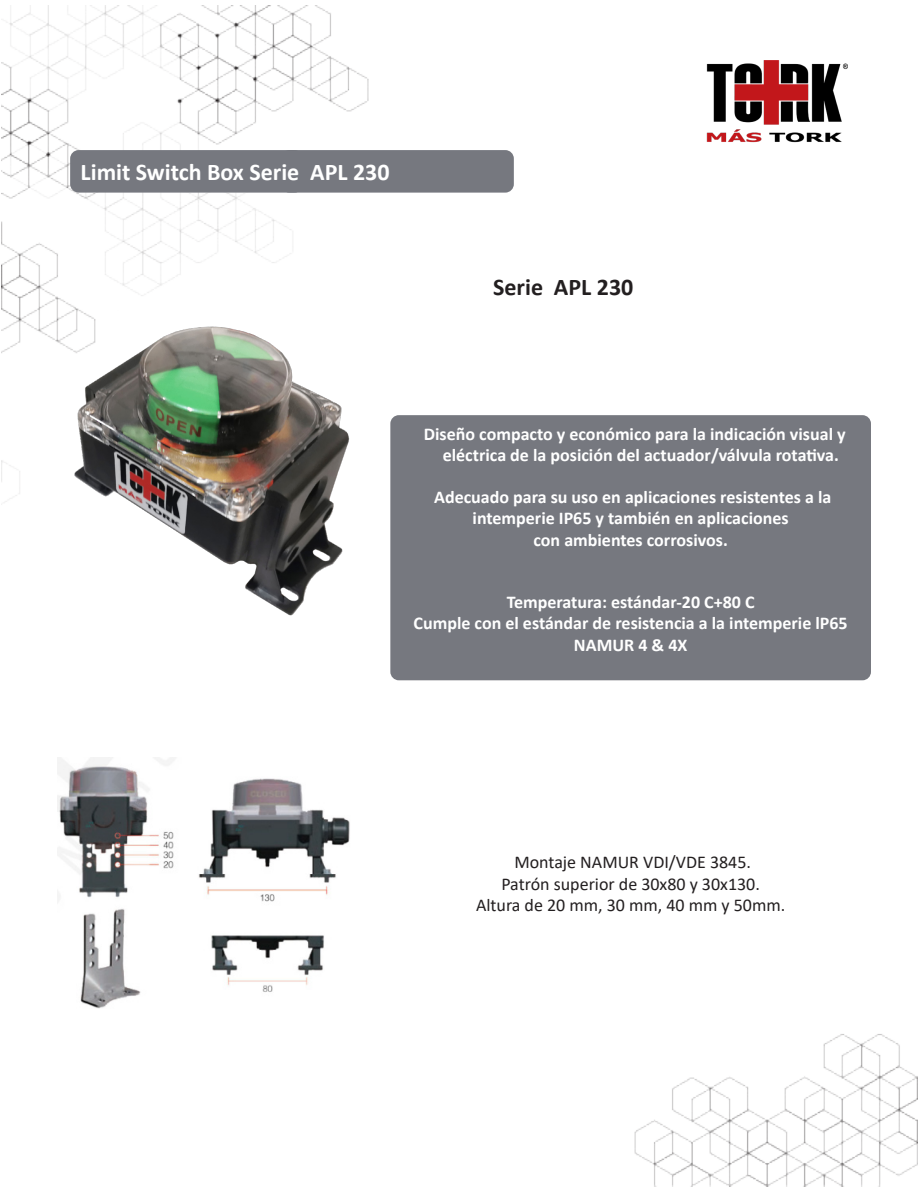
<style>
.page{position:relative;width:918px;height:1188px;background:#fff}
.page>*{position:absolute;margin:0;border:0;box-sizing:border-box;transform-origin:0 0}
.t1{font:700 24px "Calibri";color:#fff}
.t2{font:700 24px "Calibri";color:#231f20}
.t3{font:700 18px/21.6px "Calibri";color:#fff;text-align:center}
.t4{font:18px "Calibri";color:#231f20}
</style>
<div class="page">
<img style="left:1px;top:6px;width:917px;height:1180px">
<img style="left:705px;top:61px;width:142px;height:86px">
<div style="left:70px;top:150px;width:233px;height:43px;background:#76787f;border-radius:9px"></div>
<div style="left:390px;top:415px;width:481px;height:265px;background:#76787f;border-radius:9px"></div>
<img style="left:54px;top:309px;width:311px;height:320px">
<div style="left:281px;top:150px;width:233px;height:43px;background:#76787f;border-radius:9px"></div>
<img style="left:57px;top:757px;width:310px;height:255px">
<p class="t1" style="left:81px;top:155px;width:310px">Limit Switch Box Serie APL 230</p>
<p class="t2" style="left:493px;top:270px;width:142px">Serie APL 230</p>
<p class="t3" style="left:424px;top:423px;width:423px">Diseño compacto y económico para la indicación visual y</p>
<p class="t3" style="left:443px;top:444px;width:398px">eléctrica de la posición del actuador/válvula rotativa.</p>
<p class="t3" style="left:434px;top:486px;width:399px">Adecuado para su uso en aplicaciones resistentes a la</p>
<p class="t3" style="left:473px;top:507px;width:318px">intemperie IP65 y también en aplicaciones</p>
<p class="t3" style="left:534px;top:529px;width:196px">con ambientes corrosivos.</p>
<p class="t3" style="left:414px;top:590px;width:436px">Temperatura: estándar-20 C+80 C<br>Cumple con el estándar de resistencia a la intemperie lP65<br>NAMUR 4 &amp; 4X</p>
<p class="t4" style="left:514px;top:850px;width:238px">Montaje NAMUR VDI/VDE 3845.</p>
<p class="t4" style="left:501px;top:871px;width:260px">Patrón superior de 30x80 y 30x130.</p>
<p class="t4" style="left:476px;top:893px;width:311px">Altura de 20 mm, 30 mm, 40 mm y 50mm.</p>
</div>
